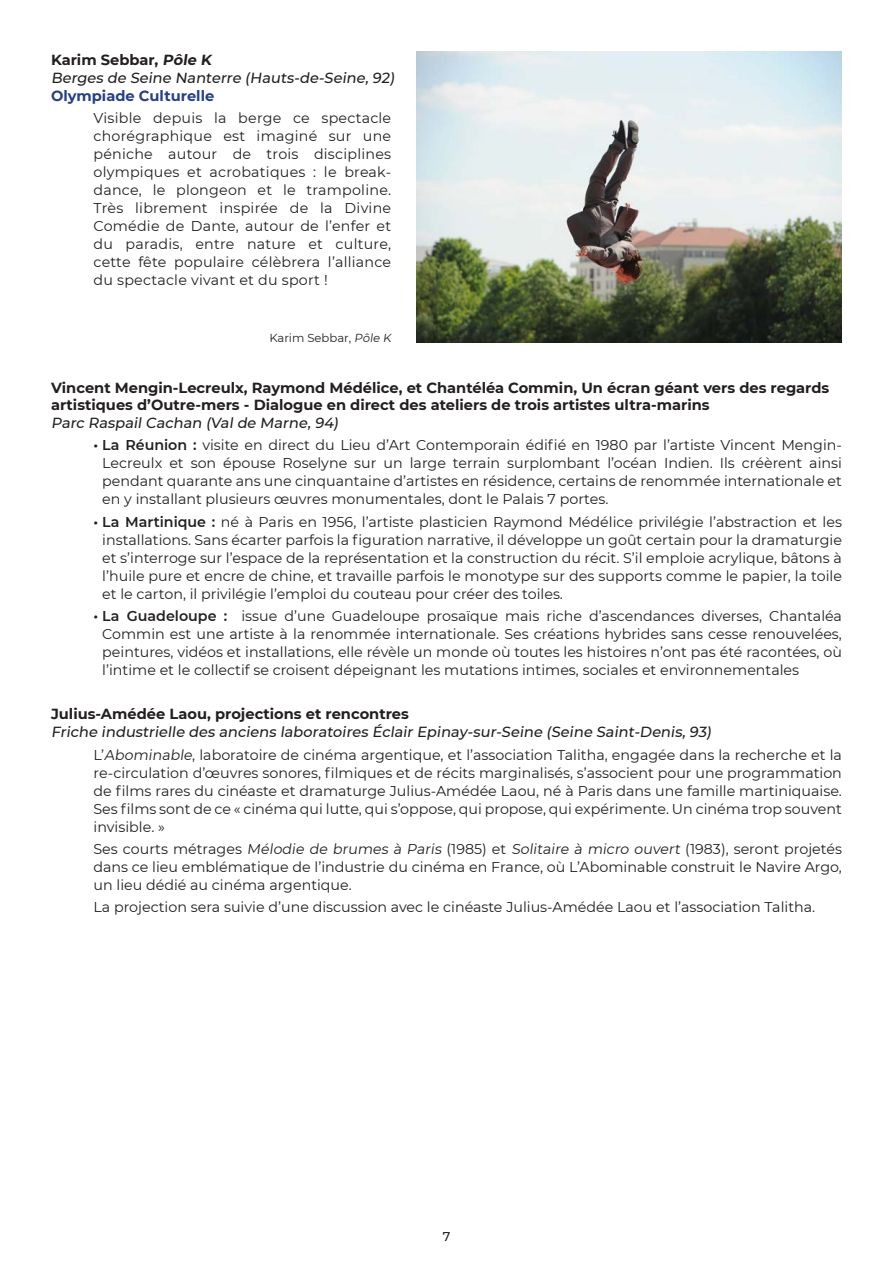
<style>
.page{position:relative;width:893px;height:1263px;background:#fff}
.page>*{position:absolute;margin:0;border:0;box-sizing:border-box;transform-origin:0 0}
.t1{font:700 14.7px/17.5px "Montserrat";color:#231f20}
.t2{font:500 14.7px "Montserrat";color:#231f20}
.t3{font:700 14.7px "Montserrat";color:#253f8e}
.t4{font:14.25px/18px "Montserrat";color:#231f20;text-align:justify}
.t5{font:500 12.75px "Montserrat";color:#231f20}
.t6{font:11.7px "Montserrat";color:#231f20}
.s1{font-weight:600}
</style>
<div class="page">
<img style="left:417px;top:51px;width:425px;height:291px">
<p class="t1" style="left:51px;top:50px;width:165px">Karim Sebbar, Pôle K</p>
<p class="t2" style="left:51px;top:67px;width:348px">Berges de Seine Nanterre (Hauts-de-Seine, 92)</p>
<p class="t3" style="left:51px;top:85px;width:165px">Olympiade Culturelle</p>
<p class="t4" style="left:94px;top:108px;width:299px">Visible depuis la berge ce spectacle chorégraphique est imaginé sur une péniche autour de trois disciplines olympiques et acrobatiques : le break&shy;dance, le plongeon et le trampoline.<br>Très librement inspirée de la Divine Comédie de Dante, autour de l’enfer et du paradis, entre nature et culture, cette fête populaire célèbrera l’alliance du spectacle vivant et du sport !</p>
<p class="t6" style="left:269px;top:330px;width:125px">Karim Sebbar, Pôle K</p>
<p class="t1" style="left:51px;top:378px;width:780px">Vincent Mengin-Lecreulx, Raymond Médélice, et Chantéléa Commin, Un écran géant vers des regards artistiques d’Outre-mers - Dialogue en direct des ateliers de trois artistes ultra-marins</p>
<p class="t2" style="left:51px;top:413px;width:292px">Parc Raspail Cachan (Val de Marne, 94)</p>
<p class="t4" style="left:102px;top:436px;width:741px;text-indent:-9px"><span class="s1">• La Réunion :</span> visite en direct du Lieu d’Art Contemporain édifié en 1980 par l’artiste Vincent Mengin-Lecreulx et son épouse Roselyne sur un large terrain surplombant l’océan Indien. Ils créèrent ainsi pendant quarante ans une cinquantaine d’artistes en résidence, certains de renommée internationale et en y installant plusieurs œuvres monumentales, dont le Palais 7 portes.</p>
<p class="t4" style="left:102px;top:512px;width:741px;text-indent:-9px"><span class="s1">• La Martinique :</span> né à Paris en 1956, l’artiste plasticien Raymond Médélice privilégie l’abstraction et les installations. Sans écarter parfois la figuration narrative, il développe un goût certain pour la dramaturgie et s’interroge sur l’espace de la représentation et la construction du récit. S’il emploie acrylique, bâtons à l’huile pure et encre de chine, et travaille parfois le monotype sur des supports comme le papier, la toile et le carton, il privilégie l’emploi du couteau pour créer des toiles.</p>
<p class="t4" style="left:102px;top:606px;width:741px;text-indent:-9px"><span class="s1">• La Guadeloupe :</span> issue d’une Guadeloupe prosaïque mais riche d’ascendances diverses, Chantaléa Commin est une artiste à la renommée internationale. Ses créations hybrides sans cesse renouvelées, peintures, vidéos et installations, elle révèle un monde où toutes les histoires n’ont pas été racontées, où l’intime et le collectif se croisent dépeignant les mutations intimes, sociales et environnementales</p>
<p class="t1" style="left:51px;top:705px;width:359px">Julius-Amédée Laou, projections et rencontres</p>
<p class="t2" style="left:51px;top:722px;width:665px">Friche industrielle des anciens laboratoires Éclair Epinay-sur-Seine (Seine Saint-Denis, 93)</p>
<p class="t4" style="left:94px;top:745px;width:750px">L’Abominable, laboratoire de cinéma argentique, et l’association Talitha, engagée dans la recherche et la re-circulation d’œuvres sonores, filmiques et de récits marginalisés, s’associent pour une programmation de films rares du cinéaste et dramaturge Julius-Amédée Laou, né à Paris dans une famille martiniquaise.<br>Ses films sont de ce « cinéma qui lutte, qui s’oppose, qui propose, qui expérimente. Un cinéma trop souvent invisible. »</p>
<p class="t4" style="left:94px;top:839px;width:750px">Ses courts métrages Mélodie de brumes à Paris (1985) et Solitaire à micro ouvert (1983), seront projetés dans ce lieu emblématique de l’industrie du cinéma en France, où L’Abominable construit le Navire Argo, un lieu dédié au cinéma argentique.</p>
<p class="t4" style="left:94px;top:898px;width:723px">La projection sera suivie d’une discussion avec le cinéaste Julius-Amédée Laou et l’association Talitha.</p>
<p class="t5" style="left:443px;top:1228px;width:9px">7</p>
</div>
